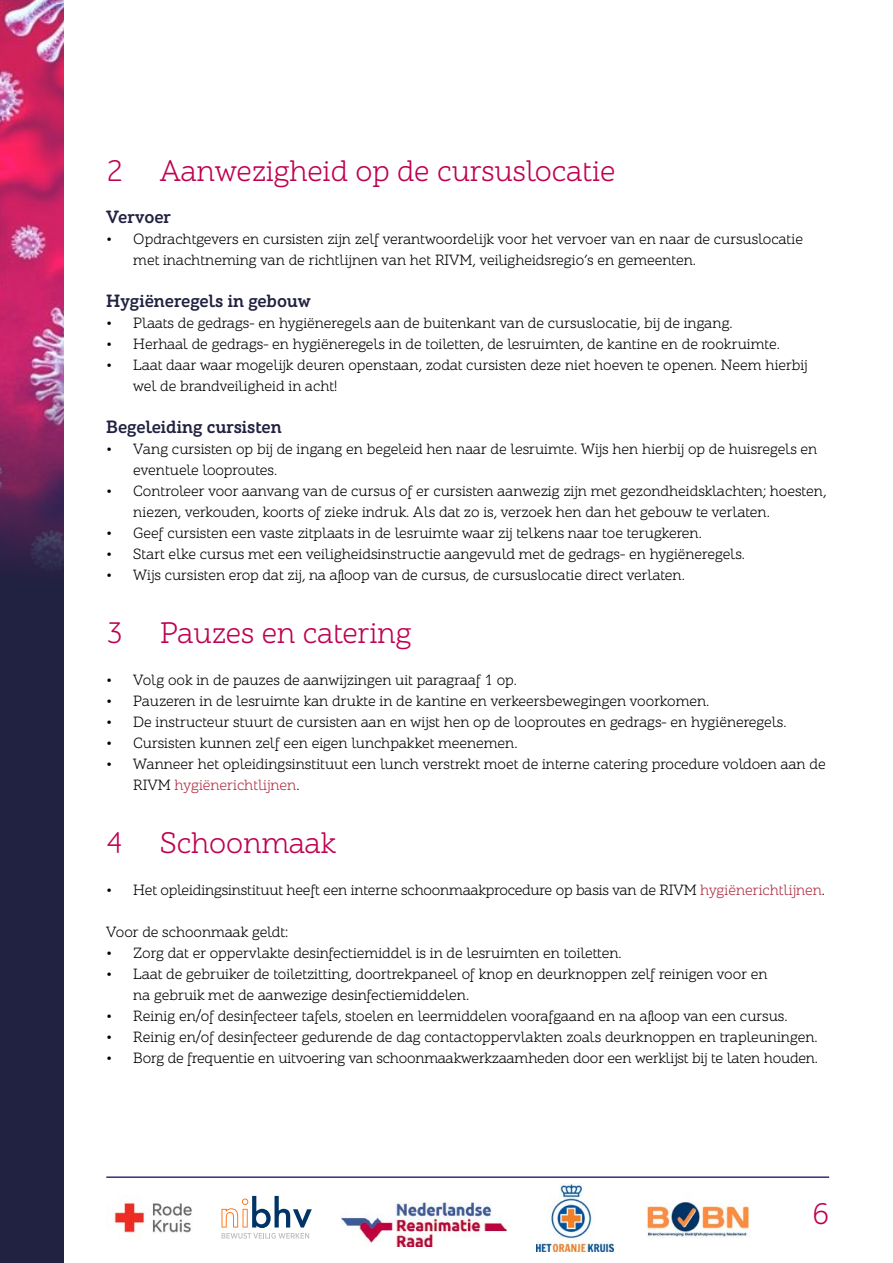
<style>
.page{position:relative;width:893px;height:1263px;background:#fff}
.page>*{position:absolute;margin:0;border:0;box-sizing:border-box;transform-origin:0 0}
.t1{font:30px "ALS Schlangeslab";color:#c00051}
.t2{font:700 18px "ALS Schlangeslab";color:#212141}
.t3{font:15px/21px "ALS Schlangeslab";color:#000}
.s1{color:#b22e43}
</style>
<div class="page">
<div style="left:0;top:0;width:64px;height:1263px;background:#212141"></div>
<img style="left:0;top:0;width:64px;height:570px">
<hr style="left:106px;top:1176px;width:723px;height:2px;background:#392d7a">
<svg style="left:222px;top:1196px;width:90px;height:42px"></svg>
<img style="left:646px;top:1202px;width:104px;height:36px">
<img style="left:342px;top:1202px;width:165px;height:44px">
<img style="left:536px;top:1183px;width:77px;height:68px">
<img style="left:114px;top:1194px;width:78px;height:45px">
<h1 class="t1" style="left:106px;top:154px;width:511px">2 Aanwezigheid op de cursuslocatie</h1>
<p class="t2" style="left:106px;top:207px;width:66px">Vervoer</p>
<p class="t3" style="left:133px;top:229px;width:671px;text-indent:-27px">• Opdrachtgevers en cursisten zijn zelf verantwoordelijk voor het vervoer van en naar de cursuslocatie met inachtneming van de richtlijnen van het RIVM, veiligheidsregio’s en gemeenten.</p>
<p class="t2" style="left:106px;top:291px;width:206px">Hygiëneregels in gebouw</p>
<p class="t3" style="left:106px;top:313px;width:628px">• Plaats de gedrags- en hygiëneregels aan de buitenkant van de cursuslocatie, bij de ingang.</p>
<p class="t3" style="left:106px;top:334px;width:675px">• Herhaal de gedrags- en hygiëneregels in de toiletten, de lesruimten, de kantine en de rookruimte.</p>
<p class="t3" style="left:133px;top:355px;width:676px;text-indent:-27px">• Laat daar waar mogelijk deuren openstaan, zodat cursisten deze niet hoeven te openen. Neem hierbij wel de brandveiligheid in acht!</p>
<p class="t2" style="left:106px;top:417px;width:177px">Begeleiding cursisten</p>
<p class="t3" style="left:133px;top:439px;width:686px;text-indent:-27px">• Vang cursisten op bij de ingang en begeleid hen naar de lesruimte. Wijs hen hierbij op de huisregels en eventuele looproutes.</p>
<p class="t3" style="left:133px;top:481px;width:694px;text-indent:-27px">• Controleer voor aanvang van de cursus of er cursisten aanwezig zijn met gezondheidsklachten; hoesten, niezen, verkouden, koorts of zieke indruk. Als dat zo is, verzoek hen dan het gebouw te verlaten.</p>
<p class="t3" style="left:106px;top:523px;width:597px">• Geef cursisten een vaste zitplaats in de lesruimte waar zij telkens naar toe terugkeren.</p>
<p class="t3" style="left:106px;top:544px;width:640px">• Start elke cursus met een veiligheidsinstructie aangevuld met de gedrags- en hygiëneregels.</p>
<p class="t3" style="left:106px;top:565px;width:580px">• Wijs cursisten erop dat zij, na afloop van de cursus, de cursuslocatie direct verlaten.</p>
<h1 class="t1" style="left:106px;top:616px;width:307px">3 Pauzes en catering</h1>
<p class="t3" style="left:106px;top:670px;width:412px">• Volg ook in de pauzes de aanwijzingen uit paragraaf 1 op.</p>
<p class="t3" style="left:106px;top:691px;width:605px">• Pauzeren in de lesruimte kan drukte in de kantine en verkeersbewegingen voorkomen.</p>
<p class="t3" style="left:106px;top:712px;width:682px">• De instructeur stuurt de cursisten aan en wijst hen op de looproutes en gedrags- en hygiëneregels.</p>
<p class="t3" style="left:106px;top:733px;width:413px">• Cursisten kunnen zelf een eigen lunchpakket meenemen.</p>
<p class="t3" style="left:133px;top:754px;width:694px;text-indent:-27px">• Wanneer het opleidingsinstituut een lunch verstrekt moet de interne catering procedure voldoen aan de<br>RIVM <span class="s1">hygiënerichtlijnen</span>.</p>
<h1 class="t1" style="left:106px;top:826px;width:231px">4 Schoonmaak</h1>
<p class="t3" style="left:106px;top:880px;width:720px">• Het opleidingsinstituut heeft een interne schoonmaakprocedure op basis van de RIVM <span class="s1">hygiënerichtlijnen</span>.</p>
<p class="t3" style="left:106px;top:922px;width:183px">Voor de schoonmaak geldt:</p>
<p class="t3" style="left:106px;top:943px;width:517px">• Zorg dat er oppervlakte desinfectiemiddel is in de lesruimten en toiletten.</p>
<p class="t3" style="left:133px;top:964px;width:636px;text-indent:-27px">• Laat de gebruiker de toiletzitting, doortrekpaneel of knop en deurknoppen zelf reinigen voor en na gebruik met de aanwezige desinfectiemiddelen.</p>
<p class="t3" style="left:106px;top:1006px;width:683px">• Reinig en/of desinfecteer tafels, stoelen en leermiddelen voorafgaand en na afloop van een cursus.</p>
<p class="t3" style="left:106px;top:1027px;width:713px">• Reinig en/of desinfecteer gedurende de dag contactoppervlakten zoals deurknoppen en trapleuningen.</p>
<p class="t3" style="left:106px;top:1048px;width:713px">• Borg de frequentie en uitvoering van schoonmaakwerkzaamheden door een werklijst bij te laten houden.</p>
<h1 class="t1" style="left:812px;top:1196px;width:18px">6</h1>
</div>
